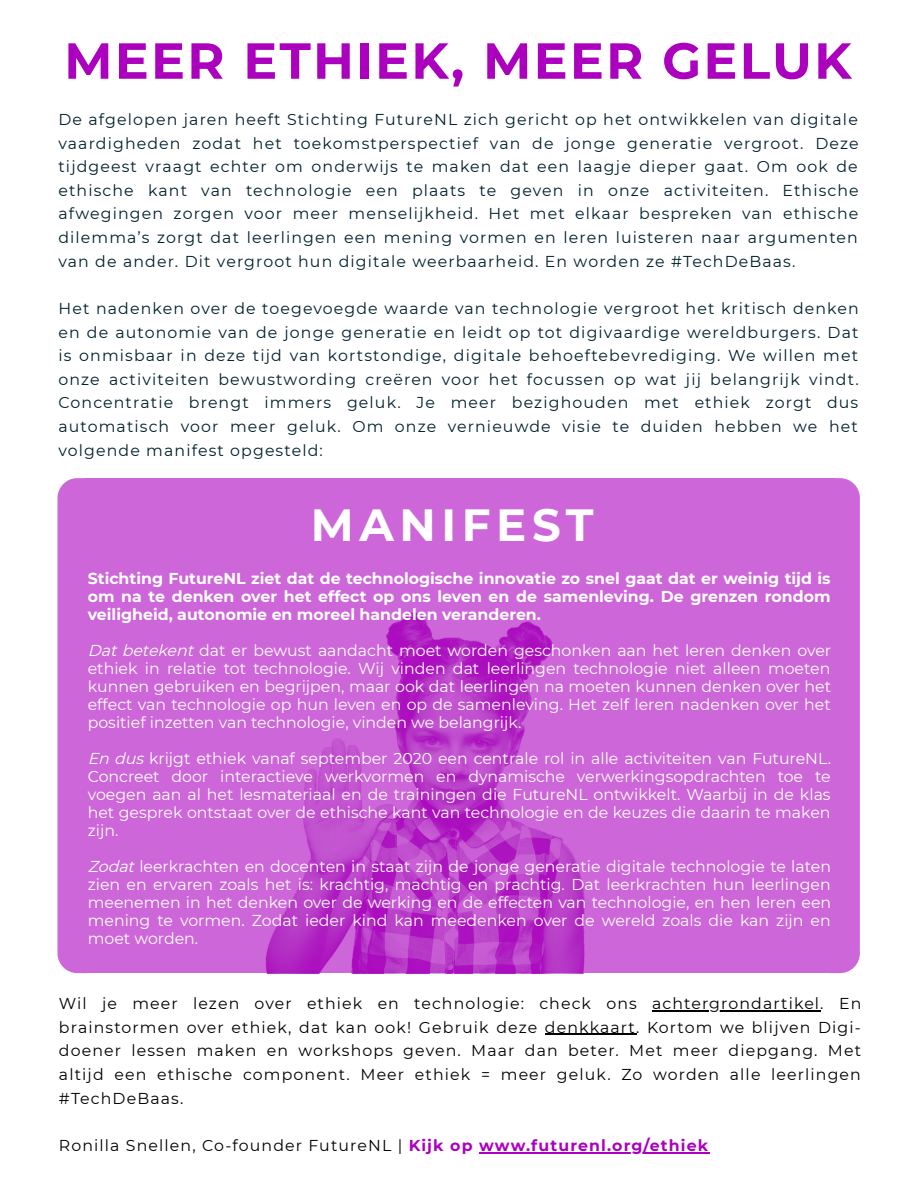
<style>
.page{position:relative;width:918px;height:1188px;background:#fff}
.page>*{position:absolute;margin:0;border:0;box-sizing:border-box;transform-origin:0 0}
.t1{font:700 50.7px "Montserrat";letter-spacing:.045em;color:#ac00bf}
.t2{font:700 45px "Montserrat";letter-spacing:.125em;color:#fff}
.t3{font:15.75px/18px "Montserrat";color:#fff;text-align:justify}
.t4{font:15.75px/23.7px "Montserrat";letter-spacing:.07em;color:#00202c;text-align:justify}
.t5{font:15.75px/23.7px "Montserrat";letter-spacing:.07em;color:#000;text-align:justify}
.t6{font:700 15.75px/18px "Montserrat";color:#fff;text-align:justify}
.s1{font-style:italic}
.s2{font-weight:700;color:#ac00bf}
</style>
<div class="page">
<svg style="left:87px;top:478px;width:743px;height:495px;background:#c85dd4"></svg>
<svg style="left:57px;top:478px;width:30px;height:495px;background:#d06fda"></svg>
<div style="left:830px;top:478px;width:30px;height:495px;background:#cd66d8"></div>
<hr style="left:652px;top:1010px;width:168px;height:1px;background:#000">
<hr style="left:545px;top:1034px;width:91px;height:1px;background:#000">
<hr style="left:479px;top:1152px;width:230px;height:1px;background:#ac00bf">
<h1 class="t1" style="left:64px;top:30px;width:789px">MEER ETHIEK, MEER GELUK</h1>
<p class="t4" style="left:58px;top:107px;width:802px">De afgelopen jaren heeft Stichting FutureNL zich gericht op het ontwikkelen van digitale vaardigheden zodat het toekomstperspectief van de jonge generatie vergroot. Deze tijdgeest vraagt echter om onderwijs te maken dat een laagje dieper gaat. Om ook de ethische kant van technologie een plaats te geven in onze activiteiten. Ethische afwegingen zorgen voor meer menselijkheid. Het met elkaar bespreken van ethische dilemma’s zorgt dat leerlingen een mening vormen en leren luisteren naar argumenten van de ander. Dit vergroot hun digitale weerbaarheid. En worden ze #TechDeBaas.</p>
<p class="t4" style="left:58px;top:296px;width:802px">Het nadenken over de toegevoegde waarde van technologie vergroot het kritisch denken en de autonomie van de jonge generatie en leidt op tot digivaardige wereldburgers. Dat is onmisbaar in deze tijd van kortstondige, digitale behoeftebevrediging. We willen met onze activiteiten bewustwording creëren voor het focussen op wat jij belangrijk vindt.<br>Concentratie brengt immers geluk. Je meer bezighouden met ethiek zorgt dus automatisch voor meer geluk. Om onze vernieuwde visie te duiden hebben we het volgende manifest opgesteld:</p>
<h2 class="t2" style="left:311px;top:498px;width:284px">MANIFEST</h2>
<p class="t6" style="left:88px;top:569px;width:744px">Stichting FutureNL ziet dat de technologische innovatie zo snel gaat dat er weinig tijd is om na te denken over het effect op ons leven en de samenleving. De grenzen rondom veiligheid, autonomie en moreel handelen veranderen.</p>
<p class="t3" style="left:88px;top:641px;width:745px"><span class="s1">Datbetekent</span>dat er bewust aandacht moet worden geschonken aan het leren denken over ethiek in relatie tot technologie. Wij vinden dat leerlingen technologie niet alleen moeten kunnen gebruiken en begrijpen, maar ook dat leerlingen na moeten kunnen denken over het effect van technologie op hun leven en op de samenleving. Het zelf leren nadenken over het positief inzetten van technologie, vinden we belangrijk.</p>
<p class="t3" style="left:88px;top:749px;width:745px"><span class="s1">Endus</span>krijgt ethiek vanaf september 2020 een centrale rol in alle activiteiten van FutureNL.<br>Concreet door interactieve werkvormen en dynamische verwerkingsopdrachten toe te voegen aan al het lesmateriaal en de trainingen die FutureNL ontwikkelt. Waarbij in de klas het gesprek ontstaat over de ethische kant van technologie en de keuzes die daarin te maken zijn.</p>
<p class="t3" style="left:88px;top:857px;width:745px"><span class="s1">Zodat</span>leerkrachten en docenten in staat zijn de jonge generatie digitale technologie te laten zien en ervaren zoals het is: krachtig, machtig en prachtig. Dat leerkrachten hun leerlingen meenemen in het denken over de werking en de effecten van technologie, en hen leren een mening te vormen. Zodat ieder kind kan meedenken over de wereld zoals die kan zijn en moet worden.</p>
<p class="t5" style="left:59px;top:992px;width:804px">Wil je meer lezen over ethiek en technologie: check ons achtergrondartikel. En brainstormen over ethiek, dat kan ook! Gebruik deze denkkaart. Kortom we blijven Digi&shy;doener lessen maken en workshops geven. Maar dan beter. Met meer diepgang. Met altijd een ethische component. Meer ethiek = meer geluk. Zo worden alle leerlingen #TechDeBaas.</p>
<p class="t5" style="left:59px;top:1133px;width:651px">Ronilla Snellen, Co-founder FutureNL | <span class="s2">Kijk op www.futurenl.org/ethiek</span></p>
</div>
